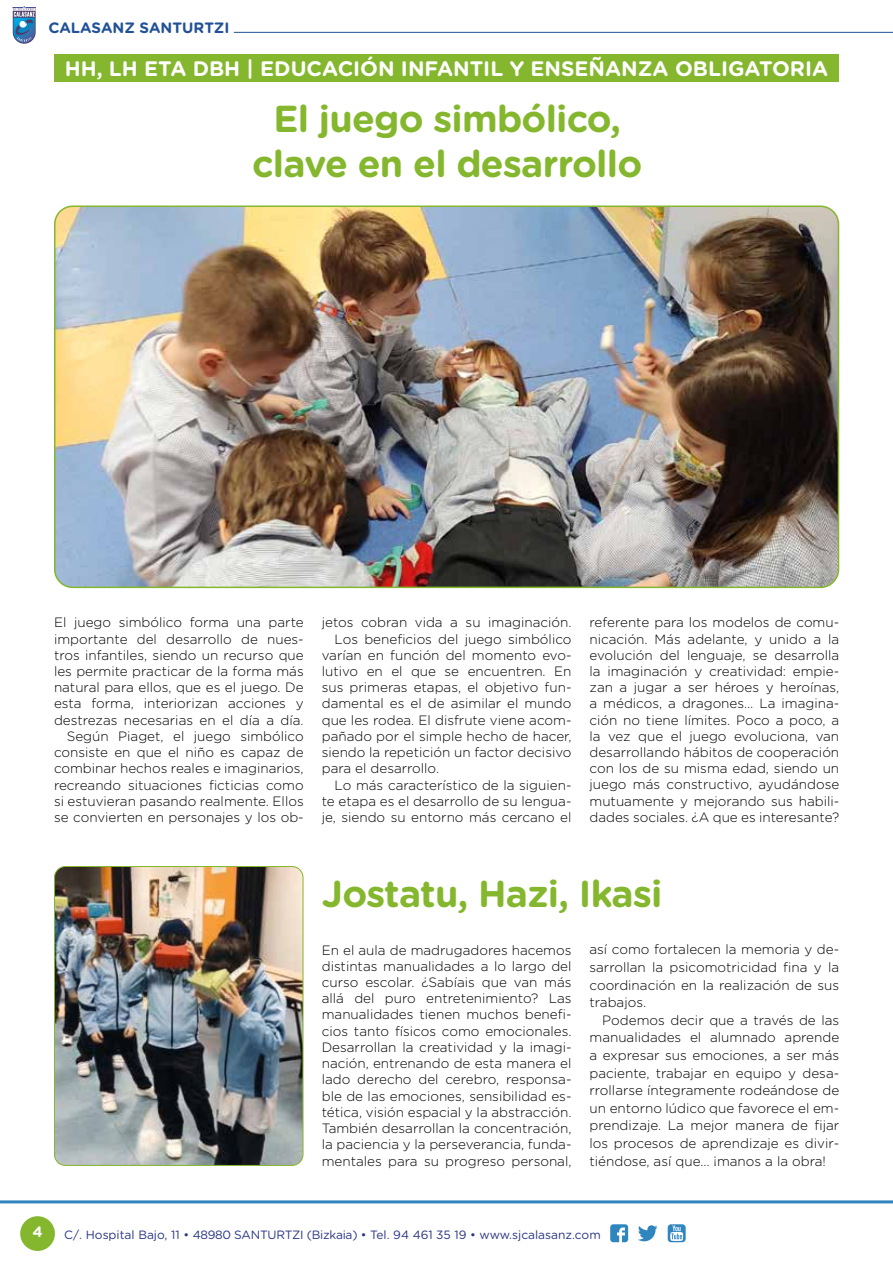
<style>
.page{position:relative;width:893px;height:1263px;background:#fff}
.page>*{position:absolute;margin:0;border:0;box-sizing:border-box;transform-origin:0 0}
.t1{font:700 37.5px/45px "Gotham Rounded";letter-spacing:-.02em;color:#84b72d;text-align:center}
.t2{font:700 21px "Gotham Rounded";color:#fff}
.t3{font:700 15px "Gotham Rounded";color:#225197}
.t4{font:700 15px "Gotham Rounded";color:#fff}
.t5{font:300 13.5px/16.2px "Gotham Rounded";color:#000;text-align:justify}
.t6{font:12px "Gotham Rounded";color:#283583}
</style>
<div class="page">
<svg style="left:13px;top:6px;width:23px;height:38px"></svg>
<div style="left:20px;top:1216px;width:35px;height:35px;background:#84b72d;border-radius:50%"></div>
<hr style="left:0;top:1200px;width:893px;height:3px;background:#2f85bd">
<svg style="left:638px;top:1225px;width:19px;height:16px"></svg>
<svg style="left:610px;top:1224px;width:18px;height:18px"></svg>
<svg style="left:668px;top:1224px;width:18px;height:18px"></svg>
<hr style="left:234px;top:32px;width:659px;height:1px;background:#225197">
<div style="left:54px;top:54px;width:785px;height:28px;background:#84b72d"></div>
<img style="left:55px;top:208px;width:783px;height:379px">
<div style="left:54px;top:205px;width:785px;height:383px;border:2px solid #84b72d;border-radius:18px"></div>
<img style="left:54px;top:866px;width:249px;height:299px">
<div style="left:54px;top:866px;width:249px;height:300px;border:1px solid #84b72d;border-radius:11px"></div>
<p class="t3" style="left:48px;top:17px;width:183px">CALASANZ SANTURTZI</p>
<h2 class="t2" style="left:65px;top:53px;width:765px">HH, LH ETA DBH | EDUCACIÓN INFANTIL Y ENSEÑANZA OBLIGATORIA</h2>
<h1 class="t1" style="left:252px;top:95px;width:391px">El juego simbólico, clave en el desarrollo</h1>
<p class="t5" style="left:54px;top:614px;width:251px;text-align:right">El juego simbólico forma una parte importante del desarrollo de nues&shy;tros infantiles, siendo un recurso que les permite practicar de la forma más natural para ellos, que es el juego. De esta forma, interiorizan acciones y destrezas necesarias en el día a día.<br>Según Piaget, el juego simbólico consiste en que el niño es capaz de combinar hechos reales e imaginarios, recreando situaciones ficticias como si estuvieran pasando realmente. Ellos se convierten en personajes y los ob-</p>
<p class="t5" style="left:322px;top:614px;width:251px">jetos cobran vida a su imaginación.</p>
<p class="t5" style="left:334px;top:630px;width:238px">Los beneficios del juego simbólico</p>
<p class="t5" style="left:322px;top:646px;width:251px">varían en función del momento evo-</p>
<p class="t5" style="left:322px;top:662px;width:251px">lutivo en el que se encuentren. En</p>
<p class="t5" style="left:322px;top:679px;width:251px">sus primeras etapas, el objetivo fun-</p>
<p class="t5" style="left:322px;top:695px;width:251px">damental es el de asimilar el mundo</p>
<p class="t5" style="left:322px;top:711px;width:251px">que les rodea. El disfrute viene acom-</p>
<p class="t5" style="left:322px;top:727px;width:251px">pañado por el simple hecho de hacer,</p>
<p class="t5" style="left:322px;top:743px;width:251px">siendo la repetición un factor decisivo</p>
<p class="t5" style="left:322px;top:760px;width:119px">para el desarrollo.</p>
<p class="t5" style="left:334px;top:776px;width:238px">Lo más característico de la siguien-</p>
<p class="t5" style="left:322px;top:792px;width:251px">te etapa es el desarrollo de su lengua-</p>
<p class="t5" style="left:322px;top:808px;width:251px">je, siendo su entorno más cercano el</p>
<p class="t5" style="left:589px;top:614px;width:251px">referente para los modelos de comu&shy;nicación. Más adelante, y unido a la evolución del lenguaje, se desarrolla la imaginación y creatividad: empie&shy;zan a jugar a ser héroes y heroínas, a médicos, a dragones… La imagina&shy;ción no tiene límites. Poco a poco, a la vez que el juego evoluciona, van desarrollando hábitos de cooperación con los de su misma edad, siendo un juego más constructivo, ayudándose mutuamente y mejorando sus habili&shy;dades sociales. ¿A que es interesante?</p>
<h1 class="t1" style="left:322px;top:870px;width:342px">Jostatu, Hazi, Ikasi</h1>
<p class="t5" style="left:322px;top:941px;width:251px">En el aula de madrugadores hacemos distintas manualidades a lo largo del curso escolar. ¿Sabíais que van más allá del puro entretenimiento? Las manualidades tienen muchos benefi&shy;cios tanto físicos como emocionales.<br>Desarrollan la creatividad y la imagi&shy;nación, entrenando de esta manera el lado derecho del cerebro, responsa&shy;ble de las emociones, sensibilidad es&shy;tética, visión espacial y la abstracción.<br>También desarrollan la concentración, la paciencia y la perseverancia, funda&shy;mentales para su progreso personal,</p>
<p class="t5" style="left:589px;top:940px;width:251px;line-height:17.5px">así como fortalecen la memoria y de&shy;sarrollan la psicomotricidad fina y la coordinación en la realización de sus trabajos.</p>
<p class="t5" style="left:589px;top:1011px;width:251px;line-height:17.5px;text-indent:13px">Podemos decir que a través de las manualidades el alumnado aprende a expresar sus emociones, a ser más paciente, trabajar en equipo y desa&shy;rrollarse íntegramente rodeándose de un entorno lúdico que favorece el em&shy;prendizaje. La mejor manera de fijar los procesos de aprendizaje es divir&shy;tiéndose, así que… ¡manos a la obra!</p>
<p class="t4" style="left:32px;top:1221px;width:12px">4</p>
<p class="t6" style="left:64px;top:1226px;width:538px">C/. Hospital Bajo, 11 • 48980 SANTURTZI (Bizkaia) • Tel. 94 461 35 19 • www.sjcalasanz.com</p>
</div>
